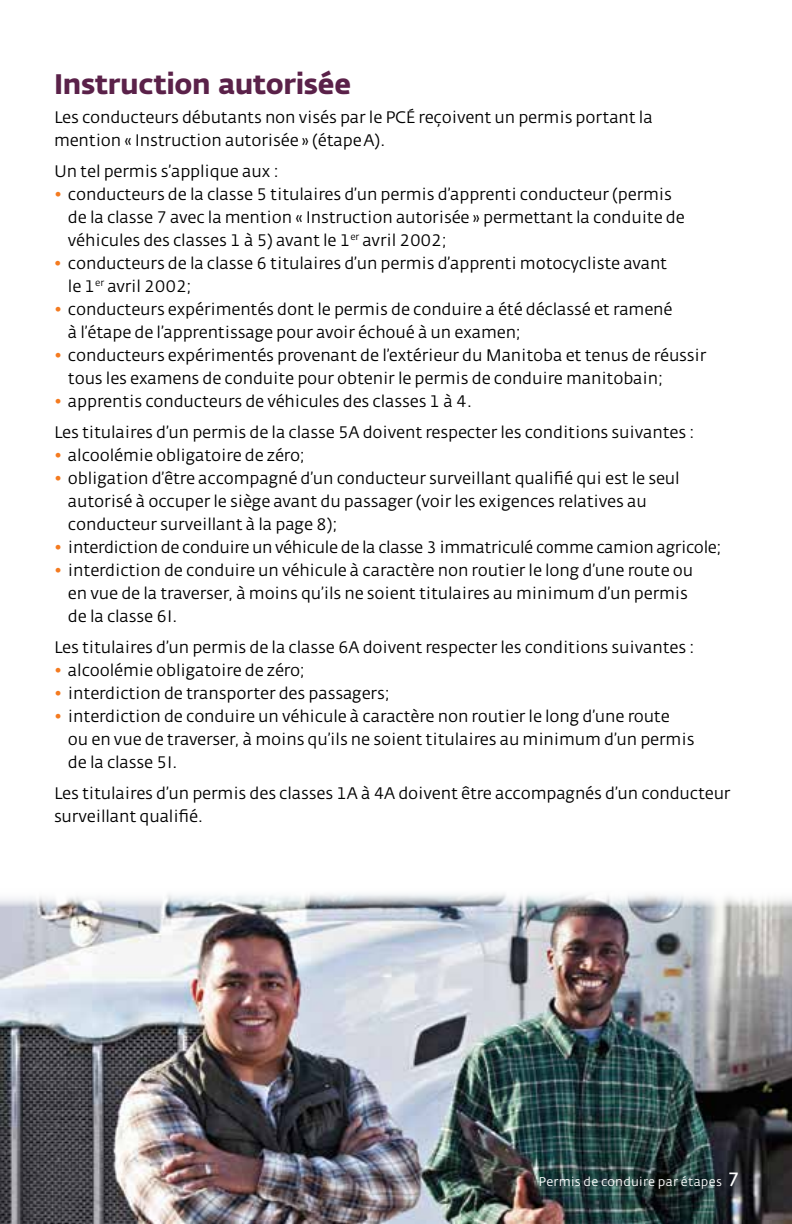
<style>
.page{position:relative;width:792px;height:1224px;background:#fff}
.page>*{position:absolute;margin:0;border:0;box-sizing:border-box;transform-origin:0 0}
.t1{font:28px "Fedra Sans Alt Bold TF";letter-spacing:-.01em;color:#5a2149}
.t2{font:16.4px/23px "Fedra Sans Alt Book TF";letter-spacing:-.01em;color:#000}
.t3{font:12.4px "Fedra Sans Alt Book TF";letter-spacing:.015em;color:#fff}
.s1{color:#f47b20}
.s2{font-family:"Fedra Sans Alt Normal TF";font-size:19px}
</style>
<div class="page">
<img style="left:0;top:912px;width:792px;height:312px">
<svg style="left:0;top:894px;width:792px;height:18px"></svg>
<h1 class="t1" style="left:54px;top:67px;width:299px">Instruction autorisée</h1>
<p class="t2" style="left:54px;top:106px;width:600px">Les conducteurs débutants non visés par le PCÉ reçoivent un permis portant la mention « Instruction autorisée » (étape A).</p>
<p class="t2" style="left:54px;top:160px;width:226px">Un tel permis s’applique aux :</p>
<p class="t2" style="left:68px;top:183px;width:618px;text-indent:-14px"><span class="s1">•</span> conducteurs de la classe 5 titulaires d’un permis d’apprenti conducteur (permis de la classe 7 avec la mention « Instruction autorisée » permettant la conduite de véhicules des classes 1 à 5) avant le 1<sup>er</sup> avril 2002;</p>
<p class="t2" style="left:68px;top:252px;width:601px;text-indent:-14px"><span class="s1">•</span> conducteurs de la classe 6 titulaires d’un permis d’apprenti motocycliste avant le 1<sup>er</sup> avril 2002;</p>
<p class="t2" style="left:68px;top:298px;width:606px;text-indent:-14px"><span class="s1">•</span> conducteurs expérimentés dont le permis de conduire a été déclassé et ramené à l’étape de l’apprentissage pour avoir échoué à un examen;</p>
<p class="t2" style="left:68px;top:344px;width:640px;text-indent:-14px"><span class="s1">•</span> conducteurs expérimentés provenant de l’extérieur du Manitoba et tenus de réussir tous les examens de conduite pour obtenir le permis de conduire manitobain;</p>
<p class="t2" style="left:54px;top:386px;width:642px;line-height:31px"><span class="s1">•</span> apprentis conducteurs de véhicules des classes 1 à 4.<br>Les titulaires d’un permis de la classe 5A doivent respecter les conditions suivantes :</p>
<p class="t2" style="left:54px;top:444px;width:252px"><span class="s1">•</span> alcoolémie obligatoire de zéro;</p>
<p class="t2" style="left:68px;top:467px;width:613px;text-indent:-14px"><span class="s1">•</span> obligation d’être accompagné d’un conducteur surveillant qualifié qui est le seul autorisé à occuper le siège avant du passager (voir les exigences relatives au conducteur surveillant à la page 8);</p>
<p class="t2" style="left:54px;top:536px;width:669px"><span class="s1">•</span> interdiction de conduire un véhicule de la classe 3 immatriculé comme camion agricole;</p>
<p class="t2" style="left:68px;top:559px;width:627px;text-indent:-14px"><span class="s1">•</span> interdiction de conduire un véhicule à caractère non routier le long d’une route ou en vue de la traverser, à moins qu’ils ne soient titulaires au minimum d’un permis de la classe 6I.</p>
<p class="t2" style="left:54px;top:636px;width:642px">Les titulaires d’un permis de la classe 6A doivent respecter les conditions suivantes :</p>
<p class="t2" style="left:54px;top:659px;width:252px"><span class="s1">•</span> alcoolémie obligatoire de zéro;</p>
<p class="t2" style="left:54px;top:682px;width:337px"><span class="s1">•</span> interdiction de transporter des passagers;</p>
<p class="t2" style="left:68px;top:705px;width:628px;text-indent:-14px"><span class="s1">•</span> interdiction de conduire un véhicule à caractère non routier le long d’une route<br>ou en vue de traverser, à moins qu’ils ne soient titulaires au minimum d’un permis de la classe 5I.</p>
<p class="t2" style="left:54px;top:782px;width:678px">Les titulaires d’un permis des classes 1A à 4A doivent être accompagnés d’un conducteur surveillant qualifié.</p>
<p class="t3" style="left:539px;top:1175px;width:203px">Permis de conduire par étapes <span class="s2">7</span></p>
</div>
